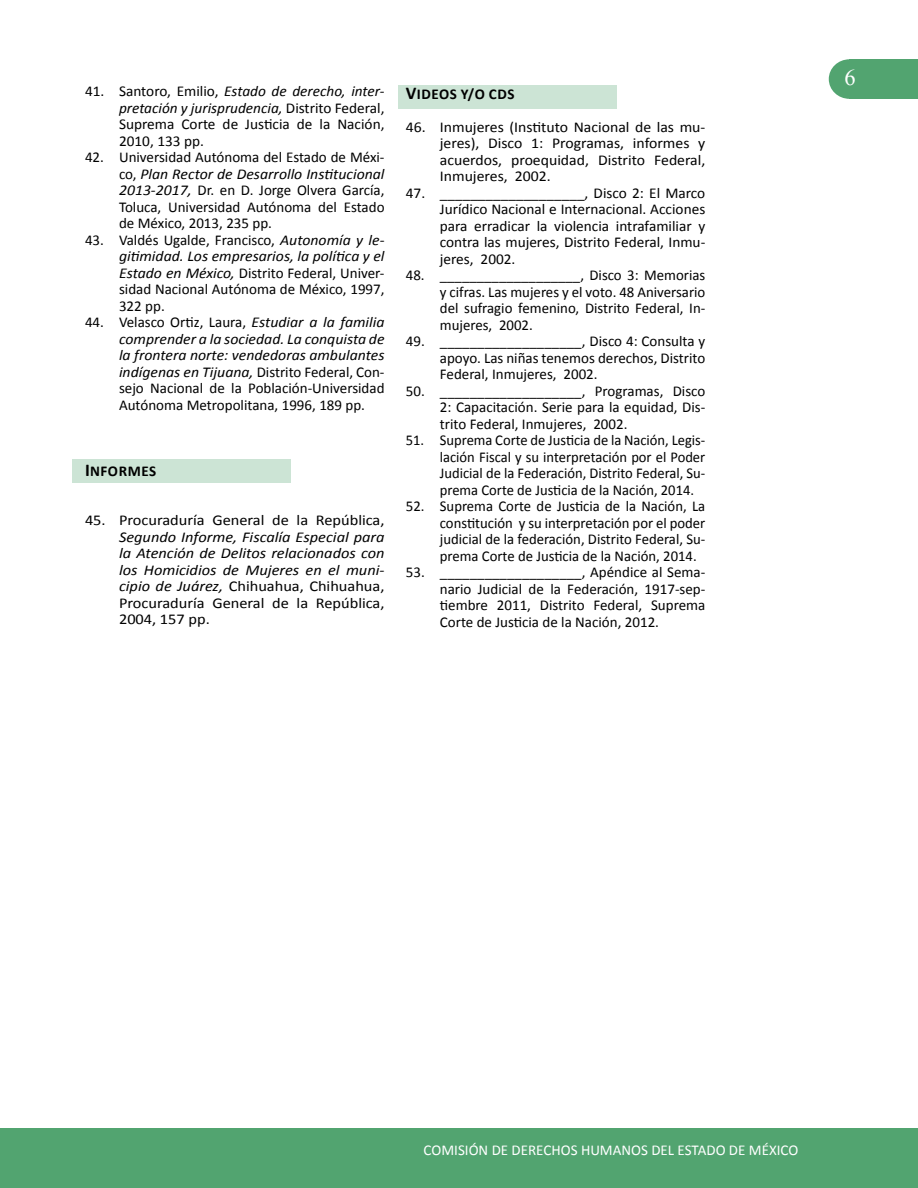
<style>
.page{position:relative;width:918px;height:1188px;background:#fff}
.page>*{position:absolute;margin:0;border:0;box-sizing:border-box;transform-origin:0 0}
.t1{font:22.5px "Times New Roman";color:#fff}
.t2{font:15px/16.5px "Calibri";color:#000;text-align:justify}
.t3{font:italic 15px/16.5px "Calibri";color:#000;text-align:justify;scale:1.09 1}
.t4{font:15px/16.5px "Calibri";color:#000;text-align:justify;scale:1.05 1}
.t5{font:15px "Calibri";color:#fff}
.t6{font:15px "Calibri";color:#000;scale:1.09 1}
.t7{font:700 15px "Calibri";color:#000}
.s1{font-style:italic}
.s2{font-size:18px}
.s3{font-style:normal}
</style>
<div class="page">
<div style="left:849px;top:59px;width:69px;height:40px;background:#52a470"></div>
<div style="left:829px;top:59px;width:41px;height:40px;background:#52a470;border-radius:50%"></div>
<div style="left:0;top:1128px;width:918px;height:60px;background:#52a470"></div>
<div style="left:72px;top:459px;width:218px;height:24px;background:#cce4d5"></div>
<div style="left:398px;top:85px;width:218px;height:23px;background:#cce4d5"></div>
<p class="t2" style="left:119px;top:83px;width:267px;text-indent:-34px">41. Santoro, Emilio, <span class="s1">Estado de derecho, inter&shy;pretación y jurisprudencia,</span> Distrito Federal, Suprema Corte de Justicia de la Nación, 2010, 133 pp.</p>
<p class="t2" style="left:119px;top:149px;width:267px;text-indent:-34px">42. Universidad Autónoma del Estado de Méxi&shy;co, <span class="s1">Plan Rector de Desarrollo Institucional 2013-2017,</span> Dr. en D. Jorge Olvera García, Toluca, Universidad Autónoma del Estado de México, 2013, 235 pp.</p>
<p class="t2" style="left:119px;top:232px;width:267px;text-indent:-34px">43. Valdés Ugalde, Francisco, <span class="s1">Autonomía y le&shy;gitimidad. Los empresarios, la política y el Estado en México,</span> Distrito Federal, Univer&shy;sidad Nacional Autónoma de México, 1997, 322 pp.</p>
<p class="t2" style="left:119px;top:314px;width:267px;text-indent:-34px">44. Velasco Ortiz, Laura, <span class="s1">Estudiar a la familia comprender a la sociedad. La conquista de la frontera norte: vendedoras ambulantes indígenas en Tijuana,</span> Distrito Federal, Con&shy;sejo Nacional de la Población-Universidad Autónoma Metropolitana, 1996, 189 pp.</p>
<p class="t7" style="left:85px;top:461px;width:26px"><span class="s2">I</span>NFORME</p>
<p class="t7" style="left:149px;top:461px;width:9px">S</p>
<p class="t6" style="left:85px;top:511px;width:276px">45. Procuraduría General de la República,</p>
<p class="t3" style="left:119px;top:528px;width:245px">Segundo Informe, Fiscalía Especial para la Atención de Delitos relacionados con los Homicidios de Mujeres en el muni&shy;cipio de Juárez, <span class="s3">Chihuahua, Chihuahua, Procuraduría General de la República, 2004, 157 pp.</span></p>
<p class="t7" style="left:406px;top:84px;width:20px"><span class="s2">V</span>IDEO</p>
<p class="t7" style="left:450px;top:84px;width:66px">S Y/O CDS</p>
<p class="t4" style="left:440px;top:118px;width:254px;text-indent:-34px">46. Inmujeres (Instituto Nacional de las mu&shy;jeres), Disco 1: Programas, informes y acuerdos, proequidad, Distrito Federal, Inmujeres, 2002.</p>
<p class="t2" style="left:440px;top:184px;width:267px;text-indent:-34px">47. ___________________, Disco 2: El Marco Jurídico Nacional e Internacional. Acciones para erradicar la violencia intrafamiliar y contra las mujeres, Distrito Federal, Inmu&shy;jeres, 2002.</p>
<p class="t2" style="left:440px;top:267px;width:267px;text-indent:-34px">48. ___________________, Disco 3: Memorias y cifras. Las mujeres y el voto. 48 Aniversario del sufragio femenino, Distrito Federal, In&shy;mujeres, 2002.</p>
<p class="t2" style="left:440px;top:333px;width:267px;text-indent:-34px">49. ___________________, Disco 4: Consulta y apoyo. Las niñas tenemos derechos, Distrito Federal, Inmujeres, 2002.</p>
<p class="t2" style="left:440px;top:382px;width:267px;text-indent:-34px">50. ___________________, Programas, Disco 2: Capacitación. Serie para la equidad, Dis&shy;trito Federal, Inmujeres, 2002.</p>
<p class="t2" style="left:440px;top:432px;width:267px;text-indent:-34px">51. Suprema Corte de Justicia de la Nación, Legis&shy;lación Fiscal y su interpretación por el Poder Judicial de la Federación, Distrito Federal, Su&shy;prema Corte de Justicia de la Nación, 2014.</p>
<p class="t2" style="left:440px;top:498px;width:267px;text-indent:-34px">52. Suprema Corte de Justicia de la Nación, La constitución y su interpretación por el poder judicial de la federación, Distrito Federal, Su&shy;prema Corte de Justicia de la Nación, 2014.</p>
<p class="t2" style="left:440px;top:564px;width:267px;text-indent:-34px">53. ___________________, Apéndice al Sema&shy;nario Judicial de la Federación, 1917-sep&shy;tiembre 2011, Distrito Federal, Suprema Corte de Justicia de la Nación, 2012.</p>
<h1 class="t1" style="left:845px;top:63px;width:13px">6</h1>
<p class="t5" style="left:424px;top:1140px;width:376px">COMISIÓN DE DERECHOS HUMANOS DEL ESTADO DE MÉXICO</p>
</div>
